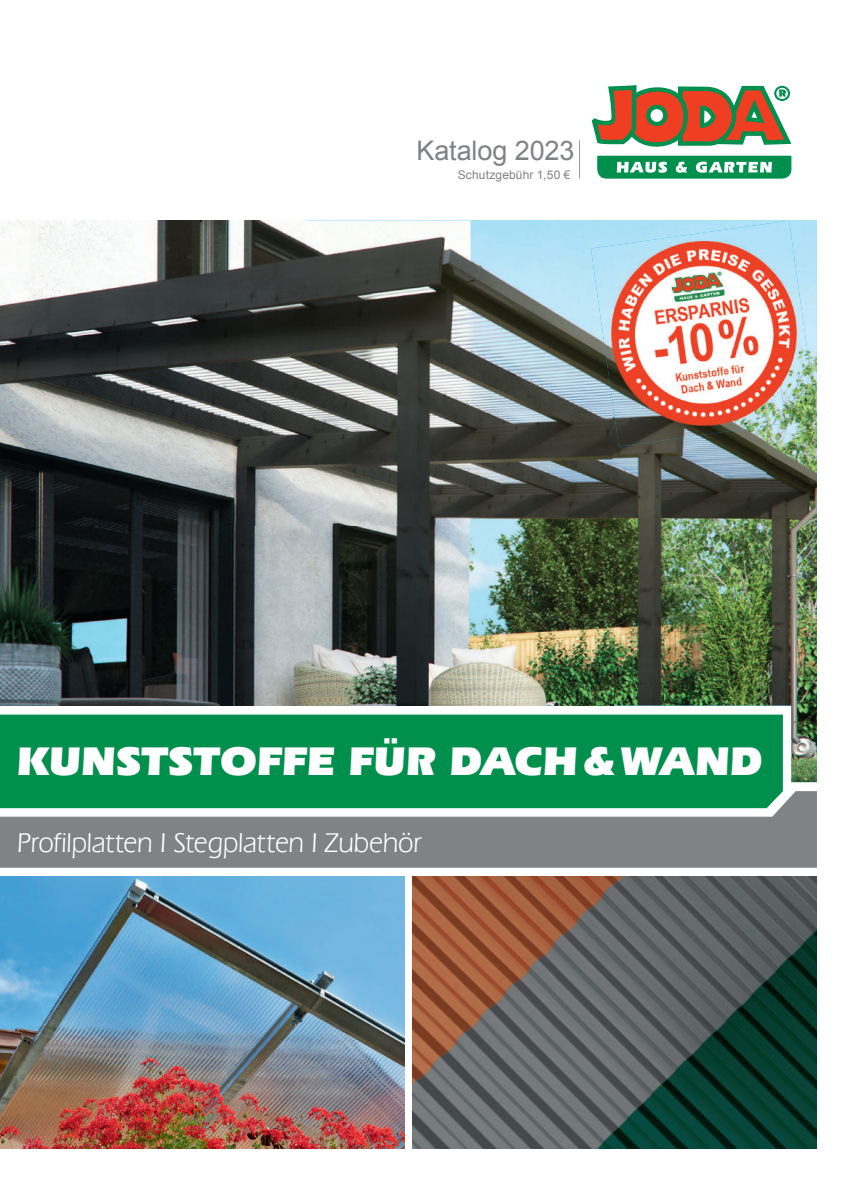
<style>
.page{position:relative;width:851px;height:1191px;background:#fff}
.page>*{position:absolute;margin:0;border:0;box-sizing:border-box;transform-origin:0 0}
.t1{font:900 42px "Eras IT Cby BT";letter-spacing:.005em;color:#fff}
.t2{font:28.5px "Eras IT Cby BT";letter-spacing:-.01em;color:#fff}
.t3{font:27px "Arial";letter-spacing:-.005em;color:#808285}
.t4{font:12px "Arial";letter-spacing:.01em;color:#808285}
</style>
<div class="page">
<img style="left:412px;top:876px;width:404px;height:272px">
<img style="left:0;top:876px;width:404px;height:272px">
<svg style="left:591px;top:85px;width:200px;height:62px"></svg>
<svg style="left:597px;top:156px;width:194px;height:23px"></svg>
<div style="left:0;top:782px;width:782px;height:9px;background:#008f4d"></div>
<svg style="left:0;top:791px;width:816px;height:76px;background:#729286"></svg>
<hr style="left:579px;top:140px;width:1px;height:39px;background:#97999c">
<svg style="left:0;top:705px;width:765px;height:77px;background:#1d9b61"></svg>
<img style="left:0;top:221px;width:612px;height:484px">
<img style="left:765px;top:446px;width:51px;height:336px">
<img style="left:612px;top:446px;width:51px;height:259px">
<img style="left:663px;top:446px;width:103px;height:259px">
<img style="left:590px;top:221px;width:226px;height:225px">
<p class="t3" style="left:416px;top:132px;width:159px">Katalog 2023</p>
<p class="t4" style="left:457px;top:167px;width:114px">Schutzgebühr 1,50 €</p>
<h1 class="t1" style="left:17px;top:735px;width:747px">KUNSTSTOFFE FÜR DACH &amp; WAND</h1>
<p class="t2" style="left:17px;top:825px;width:406px">Profilplatten I Stegplatten I Zubehör</p>
</div>
